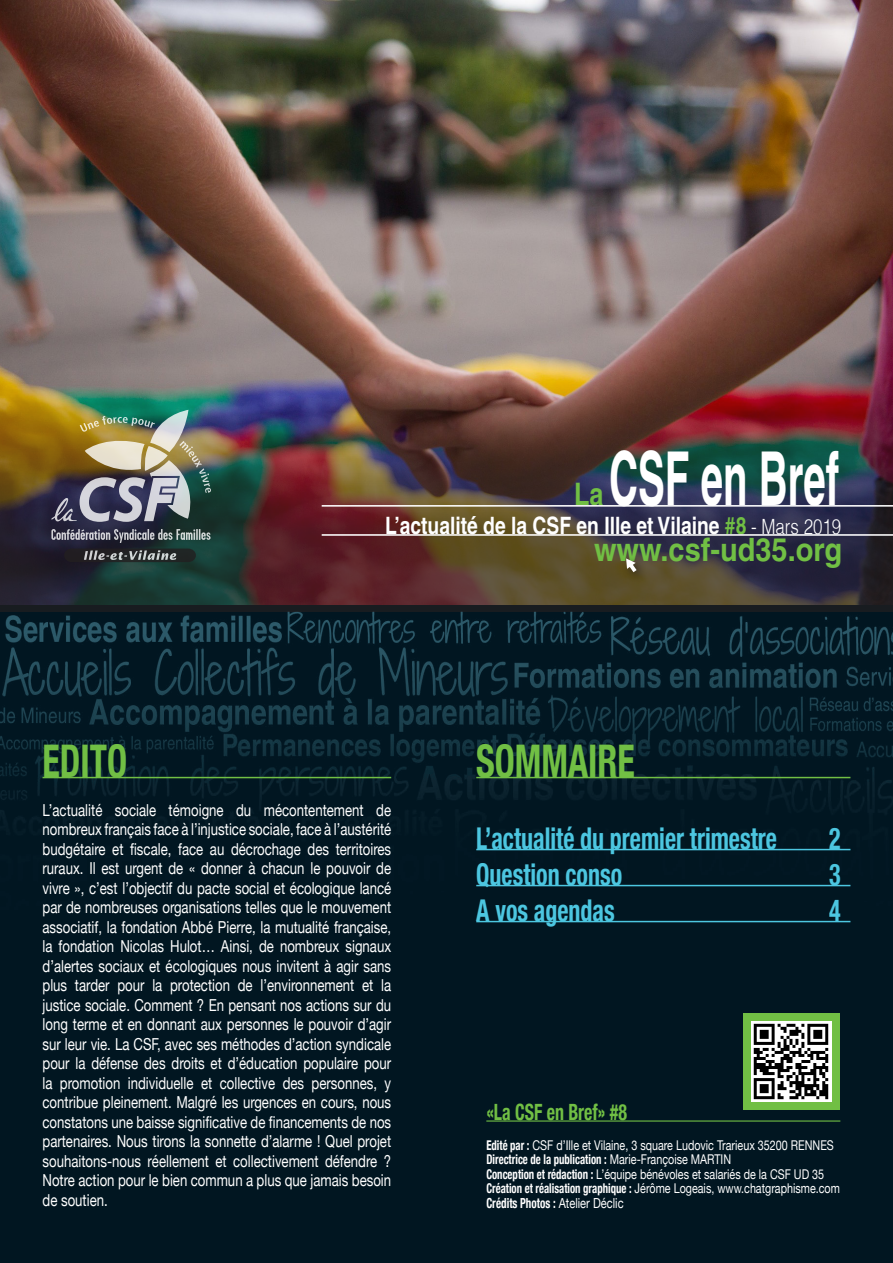
<style>
.page{position:relative;width:893px;height:1263px;background:#fff}
.page>*{position:absolute;margin:0;border:0;box-sizing:border-box;transform-origin:0 0}
.t1{font:700 74.4px "Helvetica";color:#fff;scale:.54 1}
.t2{font:700 condensed 45px "Helvetica Neue";color:#71bf44;scale:.8 1}
.t3{font:700 32.25px "Helvetica";color:#71bf44;scale:.9 1}
.t4{font:700 31.05px "Helvetica";color:#71bf44;scale:.81 1}
.t5{font:700 condensed 30px "Helvetica Neue";color:#4cc6e0;scale:.8 1}
.t6{font:700 24px "Helvetica";color:#fff;scale:.8 1}
.t7{font:700 condensed 22.35px "Helvetica Neue";color:#71bf44;scale:.8 1}
.t8{font:16.5px/19.5px "Helvetica Neue";color:#fff;text-align:justify;scale:.8 1}
.t9{font:700 condensed 13.8px "Helvetica Neue";color:#fff;scale:.8 1}
.t10{font:13.5px "Helvetica Neue";color:#fff;scale:.8 1}
.t11{font:700 condensed 13.5px "Helvetica Neue";color:#fff;scale:.8 1}
.s1{color:#71bf44}
.s2{font-weight:300;font-size:21px}
.s3{font-weight:700;font-stretch:condensed}
.s4{font-weight:400;font-stretch:normal}
</style>
<div class="page">
<img style="left:0;top:0;width:893px;height:362px">
<img style="left:0;top:611px;width:893px;height:652px">
<img style="left:0;top:362px;width:893px;height:249px">
<svg style="left:51px;top:529px;width:160px;height:33px;background:#434a50"></svg>
<img style="left:52px;top:410px;width:159px;height:112px">
<div style="left:621px;top:554px;width:26px;height:28px;background:#231f20;opacity:.75"></div>
<svg style="left:626px;top:558px;width:11px;height:14px"></svg>
<hr style="left:322px;top:505px;width:571px;height:2px;background:#fff">
<hr style="left:322px;top:534px;width:571px;height:2px;background:#fff">
<hr style="left:43px;top:777px;width:348px;height:1px;background:#71bf44">
<hr style="left:486px;top:1120px;width:354px;height:1px;background:#71bf44">
<hr style="left:476px;top:777px;width:374px;height:1px;background:#71bf44">
<hr style="left:476px;top:849px;width:374px;height:1px;background:#4cc6e0">
<hr style="left:476px;top:885px;width:374px;height:1px;background:#4cc6e0">
<hr style="left:476px;top:921px;width:374px;height:1px;background:#4cc6e0">
<div style="left:743px;top:1014px;width:96px;height:96px;background:#71bf44"></div>
<img style="left:751px;top:1022px;width:80px;height:80px">
<p class="t4" style="left:574px;top:476px;width:38px">La</p>
<p class="t1" style="left:609px;top:433px;width:428px">CSF en Bref</p>
<p class="t6" style="left:385px;top:511px;width:571px">L’actualité de la CSF en Ille et Vilaine <span class="s1">#8</span> <span class="s2">- Mars 2019</span></p>
<p class="t3" style="left:594px;top:530px;width:277px">www.csf-ud35.org</p>
<p class="t2" style="left:43px;top:723px;width:107px">EDITO</p>
<p class="t8" style="left:43px;top:801px;width:437px">L’actualité sociale témoigne du mécontentement de nombreux français face à l’injustice sociale, face à l’austérité budgétaire et fiscale, face au décrochage des territoires ruraux. Il est urgent de « donner à chacun le pouvoir de vivre », c’est l’objectif du pacte social et écologique lancé par de nombreuses organisations telles que le mouvement associatif, la fondation Abbé Pierre, la mutualité française, la fondation Nicolas Hulot… Ainsi, de nombreux signaux d’alertes sociaux et écologiques nous invitent à agir sans plus tarder pour la protection de l’environnement et la justice sociale. Comment ? En pensant nos actions sur du long terme et en donnant aux personnes le pouvoir d’agir sur leur vie. La CSF, avec ses méthodes d’action syndicale pour la défense des droits et d’éducation populaire pour la promotion individuelle et collective des personnes, y contribue pleinement. Malgré les urgences en cours, nous constatons une baisse significative de financements de nos partenaires. Nous tirons la sonnette d’alarme ! Quel projet souhaitons-nous réellement et collectivement défendre ?<br>Notre action pour le bien commun a plus que jamais besoin de soutien.</p>
<p class="t2" style="left:476px;top:723px;width:200px">SOMMAIRE</p>
<p class="t5" style="left:476px;top:813px;width:377px">L’actualité du premier trimestre</p>
<p class="t5" style="left:829px;top:813px;width:16px">2</p>
<p class="t5" style="left:476px;top:849px;width:184px">Question conso</p>
<p class="t5" style="left:829px;top:849px;width:16px">3</p>
<p class="t5" style="left:476px;top:885px;width:175px">A vos agendas</p>
<p class="t5" style="left:829px;top:885px;width:16px">4</p>
<p class="t7" style="left:486px;top:1094px;width:177px">«La CSF en Bref» #8</p>
<p class="t10" style="left:486px;top:1135px;width:436px"><span class="s3">Edité par :</span> CSF d’Ille et Vilaine, 3 square Ludovic Trarieux 35200 RENNES</p>
<p class="t11" style="left:486px;top:1148px;width:307px">Directrice de la publication : <span class="s4">Marie-Françoise MARTIN</span></p>
<p class="t10" style="left:486px;top:1164px;width:424px"><span class="s3">Conception et rédaction :</span> L’équipe bénévoles et salariés de la CSF UD 35</p>
<p class="t10" style="left:486px;top:1179px;width:443px"><span class="s3">Création et réalisation graphique :</span> Jérôme Logeais, www.chatgraphisme.com</p>
<p class="t9" style="left:486px;top:1192px;width:173px">Crédits Photos : <span class="s4">Atelier Déclic</span></p>
</div>
